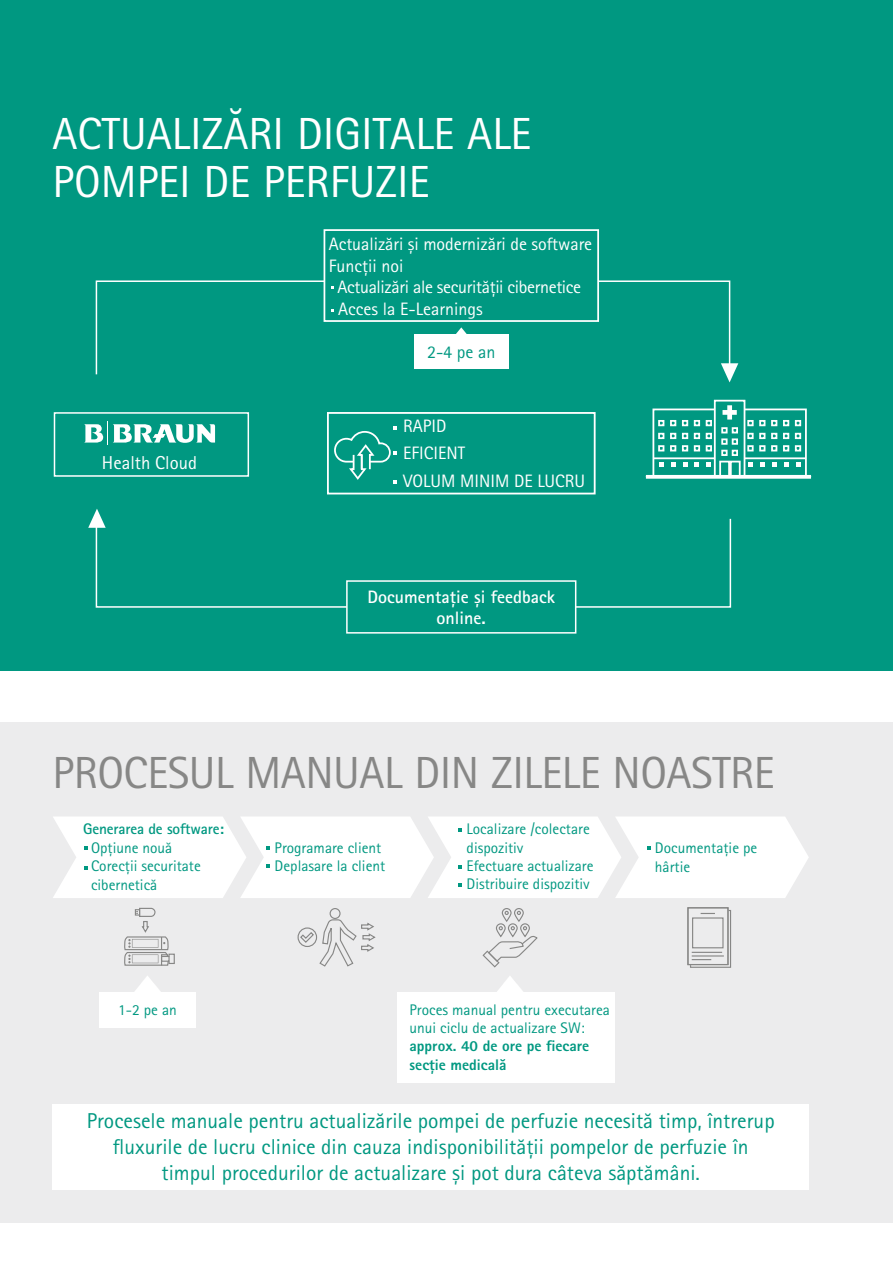
<style>
.page{position:relative;width:893px;height:1263px;background:#fff}
.page>*{position:absolute;margin:0;border:0;box-sizing:border-box;transform-origin:0 0}
.t1{font:45px/48px "Rotis Sans Serif Pro";color:#fff}
.t2{font:45px "Rotis Sans Serif Pro";letter-spacing:-.01em;color:#878786}
.t3{font:21.45px/25.8px "Rotis Sans Serif Pro";color:#009881;text-align:center}
.t4{font:18.75px "Rotis Sans Serif Pro";color:#fff}
.t5{font:18px/27.6px "Rotis Sans Serif Pro";letter-spacing:-.005em;color:#fff}
.t6{font:700 18px/21.6px "Rotis Sans Serif Pro";color:#fff;text-align:center}
.t7{font:18px "Rotis Sans Serif Pro";color:#009881}
.t8{font:15.3px/18.5px "Rotis Sans Serif Pro";color:#009881}
.t9{font:800 15.3px/18.5px "Rotis Sans Serif Pro";color:#009881}
.t10{font:700 15.3px "Rotis Sans Serif Pro";letter-spacing:-.01em;color:#009881}
</style>
<div class="page">
<div style="left:0;top:0;width:893px;height:671px;background:#009881"></div>
<div style="left:0;top:722px;width:893px;height:500px;background:#ececed"></div>
<svg style="left:576px;top:518px;width:156px;height:90px"></svg>
<svg style="left:599px;top:280px;width:139px;height:102px"></svg>
<div style="left:414px;top:334px;width:95px;height:35px;background:#fff"></div>
<svg style="left:456px;top:327px;width:11px;height:7px"></svg>
<div style="left:54px;top:412px;width:195px;height:65px;border:1px solid #fff"></div>
<div style="left:346px;top:580px;width:230px;height:54px;border:1px solid #fff"></div>
<div style="left:714px;top:400px;width:31px;height:77px;border:2px solid #fff"></div>
<svg style="left:652px;top:405px;width:156px;height:70px"></svg>
<svg style="left:646px;top:475px;width:165px;height:4px"></svg>
<div style="left:324px;top:229px;width:275px;height:93px;border:2px solid #fff"></div>
<svg style="left:95px;top:280px;width:239px;height:95px"></svg>
<div style="left:327px;top:412px;width:269px;height:82px;border:2px solid #fff"></div>
<svg style="left:334px;top:426px;width:63px;height:57px"></svg>
<svg style="left:88px;top:509px;width:260px;height:99px"></svg>
<svg style="left:84px;top:421px;width:131px;height:24px"></svg>
<div style="left:397px;top:992px;width:218px;height:90px;background:#fff"></div>
<svg style="left:497px;top:976px;width:26px;height:16px"></svg>
<div style="left:99px;top:992px;width:97px;height:36px;background:#fff"></div>
<svg style="left:135px;top:976px;width:26px;height:16px"></svg>
<div style="left:53px;top:1104px;width:756px;height:85px;background:#fff"></div>
<svg style="left:53px;top:817px;width:756px;height:81px;background:#fcfcfc"></svg>
<svg style="left:124px;top:907px;width:51px;height:59px"></svg>
<div style="left:330px;top:908px;width:11px;height:11px;border:1px solid #878786;border-radius:50%"></div>
<div style="left:298px;top:927px;width:19px;height:20px;border:1px solid #878786;border-radius:50%"></div>
<svg style="left:299px;top:918px;width:77px;height:49px"></svg>
<svg style="left:482px;top:908px;width:56px;height:60px"></svg>
<div style="left:687px;top:907px;width:41px;height:58px;border:1px solid #878786"></div>
<svg style="left:689px;top:909px;width:43px;height:59px"></svg>
<div style="left:692px;top:917px;width:31px;height:31px;border:1px solid #878786"></div>
<h1 class="t1" style="left:53px;top:110px;width:480px">ACTUALIZĂRI DIGITALE ALE<br>POMPEI DE PERFUZIE</h1>
<p class="t5" style="left:329px;top:230px;width:265px">Actualizări și modernizări de software</p>
<p class="t5" style="left:329px;top:252px;width:76px">Funcţii noi</p>
<p class="t5" style="left:337px;top:274px;width:245px">Actualizări ale securităţii cibernetice</p>
<p class="t5" style="left:338px;top:295px;width:146px">Acces la E-Learnings</p>
<p class="t4" style="left:102px;top:452px;width:97px">Health Cloud</p>
<p class="t7" style="left:427px;top:341px;width:70px">2-4 pe an</p>
<p class="t5" style="left:403px;top:412px;width:184px">RAPID<br>EFICIENT<br>VOLUM MINIM DE LUCRU</p>
<p class="t6" style="left:368px;top:585px;width:189px">Documentaţie și feedback online.</p>
<h1 class="t2" style="left:53px;top:746px;width:724px">PROCESUL MANUAL DIN ZILELE NOASTRE</h1>
<p class="t10" style="left:83px;top:819px;width:142px">Generarea de software:</p>
<p class="t8" style="left:91px;top:838px;width:111px">Opţiune nouă<br>Corecţii securitate cibernetică</p>
<p class="t8" style="left:275px;top:838px;width:112px">Programare client<br>Deplasare la client</p>
<p class="t8" style="left:467px;top:820px;width:128px">Localizare /colectare dispozitiv<br>Efectuare actualizare<br>Distribuire dispozitiv</p>
<p class="t8" style="left:655px;top:839px;width:104px">Documentaţie pe hârtie</p>
<p class="t8" style="left:409px;top:1000px;width:202px">Proces manual pentru executarea unui ciclu de actualizare SW:</p>
<p class="t9" style="left:409px;top:1037px;width:181px">approx. 40 de ore pe fiecare secţie medicală</p>
<h2 class="t3" style="left:87px;top:1108px;width:689px">Procesele manuale pentru actualizările pompei de perfuzie necesită timp, întrerup fluxurile de lucru clinice din cauza indisponibilităţii pompelor de perfuzie în timpul procedurilor de actualizare și pot dura câteva săptămâni.</h2>
<p class="t8" style="left:118px;top:1000px;width:60px">1-2 pe an</p>
</div>
